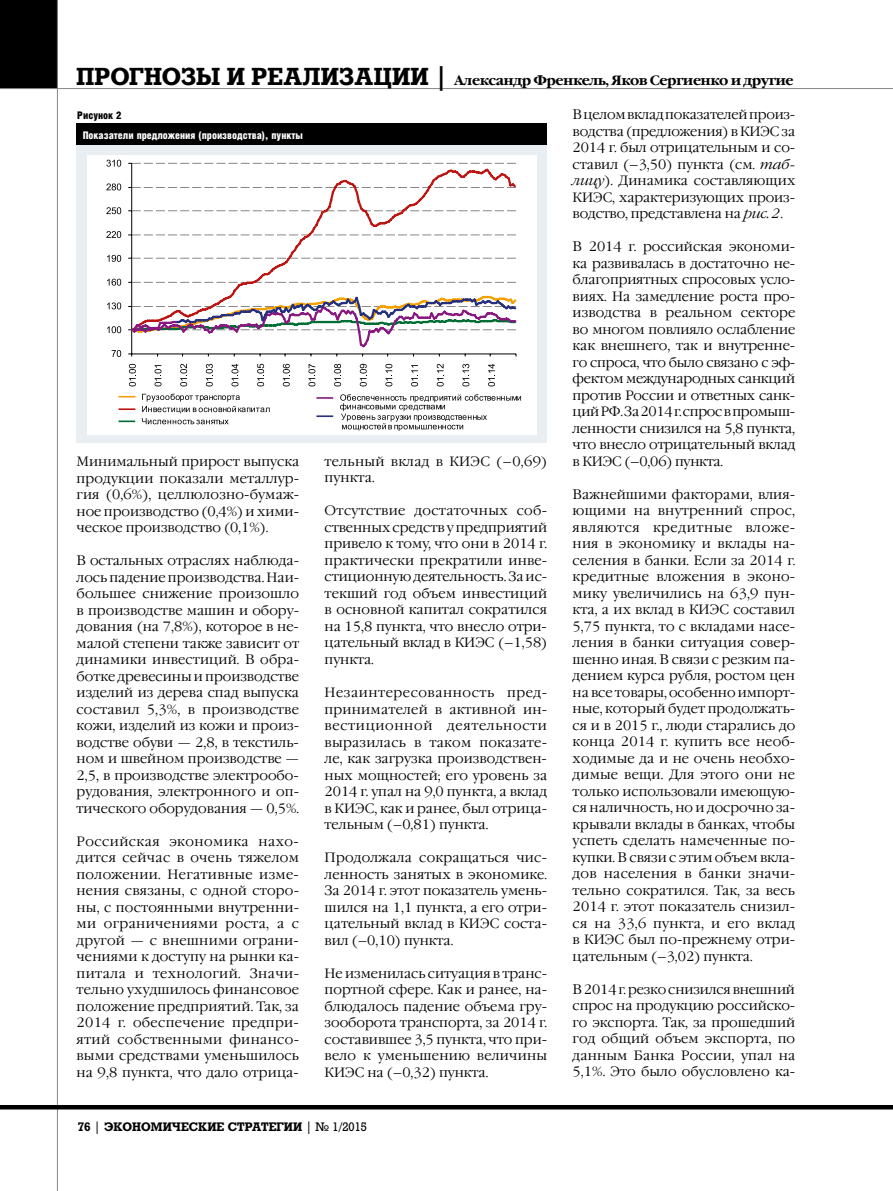
<style>
.page{position:relative;width:893px;height:1191px;background:#fff}
.page>*{position:absolute;margin:0;border:0;box-sizing:border-box;transform-origin:0 0}
.t1{font:300 13.5px/16.5px "Garamond C";color:#000;text-align:justify}
.t2{font:700 13.5px "Garamond C";letter-spacing:-.035em;color:#000}
.t3{font:300 13.5px/16.5px "Garamond C";letter-spacing:.02em;color:#000}
.t4{font:700 12px "Rodeo";color:#000}
.t5{font:900 10.5px "Helios Cond";color:#fff}
.t6{font:900 10.5px "Helios Cond";color:#000}
.s1{font-family:"Rodeo";font-size:24px}
.s2{font-style:italic}
.s3{font-weight:400}
</style>
<div class="page">
<div style="left:0;top:0;width:58px;height:89px;background:#000"></div>
<hr style="left:57px;top:0;width:1px;height:1191px;background:#868786">
<hr style="left:0;top:88px;width:893px;height:1px;background:#868786">
<hr style="left:0;top:1105px;width:893px;height:4px;background:#000">
<div style="left:77px;top:124px;width:470px;height:319px;background:#e8eef2"></div>
<div style="left:77px;top:124px;width:470px;height:21px;background:#000"></div>
<div style="left:87px;top:155px;width:450px;height:280px;background:#fff"></div>
<svg style="left:118px;top:396px;width:17px;height:1px"></svg>
<svg style="left:119px;top:408px;width:16px;height:2px"></svg>
<svg style="left:118px;top:420px;width:17px;height:2px"></svg>
<svg style="left:316px;top:397px;width:17px;height:2px"></svg>
<svg style="left:142px;top:394px;width:128px;height:30px"></svg>
<svg style="left:316px;top:415px;width:17px;height:2px"></svg>
<svg style="left:340px;top:394px;width:181px;height:37px"></svg>
<hr style="left:131px;top:163px;width:1px;height:191px;background:#000">
<svg style="left:128px;top:163px;width:388px;height:1px"></svg>
<svg style="left:129px;top:167px;width:387px;height:127px"></svg>
<svg style="left:128px;top:294px;width:389px;height:62px"></svg>
<svg style="left:112px;top:350px;width:9px;height:7px"></svg>
<svg style="left:107px;top:326px;width:14px;height:7px"></svg>
<svg style="left:107px;top:302px;width:14px;height:7px"></svg>
<svg style="left:107px;top:279px;width:14px;height:7px"></svg>
<svg style="left:107px;top:255px;width:14px;height:7px"></svg>
<svg style="left:106px;top:231px;width:15px;height:7px"></svg>
<svg style="left:106px;top:207px;width:15px;height:7px"></svg>
<svg style="left:106px;top:183px;width:15px;height:7px"></svg>
<svg style="left:106px;top:160px;width:15px;height:7px"></svg>
<svg style="left:129px;top:364px;width:7px;height:22px"></svg>
<svg style="left:155px;top:365px;width:6px;height:21px"></svg>
<svg style="left:180px;top:364px;width:7px;height:22px"></svg>
<svg style="left:206px;top:364px;width:7px;height:22px"></svg>
<svg style="left:232px;top:364px;width:6px;height:22px"></svg>
<svg style="left:257px;top:364px;width:7px;height:22px"></svg>
<svg style="left:283px;top:364px;width:7px;height:22px"></svg>
<svg style="left:308px;top:364px;width:7px;height:22px"></svg>
<svg style="left:334px;top:364px;width:7px;height:22px"></svg>
<svg style="left:360px;top:364px;width:7px;height:22px"></svg>
<svg style="left:385px;top:364px;width:7px;height:22px"></svg>
<svg style="left:411px;top:365px;width:7px;height:21px"></svg>
<svg style="left:437px;top:364px;width:7px;height:22px"></svg>
<svg style="left:462px;top:364px;width:7px;height:22px"></svg>
<svg style="left:488px;top:364px;width:7px;height:22px"></svg>
<p class="t2" style="left:77px;top:73px;width:719px"><span class="s1">ПРОГНОЗЫ И РЕАЛИЗАЦИИ |</span> Александр Френкель, Яков Сергиенко и другие</p>
<p class="t5" style="left:83px;top:129px;width:222px">Показатели предложения (производства), пункты</p>
<p class="t1" style="left:573px;top:107px;width:224px;text-align:left">В целом вклад показателей произ&shy;водства (предложения) в КИЭС за<br>2014 г. был отрицательным и со&shy;ставил (–3,50) пункта (см. <span class="s2">таб&shy;лицу</span>). Динамика составляющих<br>КИЭС, характеризующих произ&shy;водство, представлена на <span class="s2">рис. 2</span>.</p>
<p class="t1" style="left:573px;top:239px;width:224px">В 2014 г. российская экономи&shy;ка развивалась в достаточно не&shy;благоприятных спросовых усло&shy;виях. На замедление роста про&shy;изводства в реальном секторе во многом повлияло ослабление как внешнего, так и внутренне&shy;го спроса, что было связано с эф&shy;фектом международных санкций против России и ответных санк&shy;ций РФ. За 2014 г. спрос в промыш&shy;ленности снизился на 5,8 пункта, что внесло отрицательный вклад в КИЭС (–0,06) пункта.</p>
<p class="t1" style="left:573px;top:486px;width:224px">Важнейшими факторами, влия&shy;ющими на внутренний спрос, являются кредитные вложе&shy;ния в экономику и вклады на&shy;селения в банки. Если за 2014 г. кредитные вложения в эконо&shy;мику увеличились на 63,9 пун&shy;кта, а их вклад в КИЭС составил 5,75 пункта, то с вкладами насе&shy;ления в банки ситуация совер&shy;шенно иная. В связи с резким па&shy;дением курса рубля, ростом цен на все товары, особенно импорт&shy;ные, который будет продолжать&shy;ся и в 2015 г., люди старались до конца 2014 г. купить все необ&shy;ходимые да и не очень необхо&shy;димые вещи. Для этого они не только использовали имеющую&shy;ся наличность, но и досрочно за&shy;крывали вклады в банках, чтобы успеть сделать намеченные по&shy;купки. В связи с этим объем вкла&shy;дов населения в банки значи&shy;тельно сократился. Так, за весь 2014 г. этот показатель снизил&shy;ся на 33,6 пункта, и его вклад в КИЭС был по-прежнему отри&shy;цательным (–3,02) пункта.</p>
<p class="t1" style="left:573px;top:981px;width:224px">В 2014 г. резко снизился внешний спрос на продукцию российско&shy;го экспорта. Так, за прошедший год общий объем экспорта, по данным Банка России, упал на 5,1%. Это было обусловлено ка-</p>
<p class="t6" style="left:77px;top:110px;width:46px">Рисунок 2</p>
<p class="t3" style="left:325px;top:453px;width:224px">тельный вклад в КИЭС (–0,69) пункта.</p>
<p class="t1" style="left:325px;top:503px;width:224px">Отсутствие достаточных соб&shy;ственных средств у предприятий привело к тому, что они в 2014 г. практически прекратили инве&shy;стиционную деятельность. За ис&shy;текший год объем инвестиций в основной капитал сократился на 15,8 пункта, что внесло отри&shy;цательный вклад в КИЭС (–1,58) пункта.</p>
<p class="t1" style="left:325px;top:684px;width:224px">Незаинтересованность пред&shy;принимателей в активной ин&shy;вестиционной деятельности выразилась в таком показате&shy;ле, как загрузка производствен&shy;ных мощностей; его уровень за 2014 г. упал на 9,0 пункта, а вклад в КИЭС, как и ранее, был отрица&shy;тельным (–0,81) пункта.</p>
<p class="t1" style="left:325px;top:849px;width:224px">Продолжала сокращаться чис&shy;ленность занятых в экономике.<br>За 2014 г. этот показатель умень&shy;шился на 1,1 пункта, а его отри&shy;цательный вклад в КИЭС соста&shy;вил (–0,10) пункта.</p>
<p class="t1" style="left:325px;top:965px;width:224px">Не изменилась ситуация в транс&shy;портной сфере. Как и ранее, на&shy;блюдалось падение объема гру&shy;зооборота транспорта, за 2014 г. составившее 3,5 пункта, что при&shy;вело к уменьшению величины КИЭС на (–0,32) пункта.</p>
<p class="t1" style="left:77px;top:453px;width:224px">Минимальный прирост выпуска продукции показали металлур&shy;гия (0,6%), целлюлозно-бумаж&shy;ное производство (0,4%) и хими&shy;ческое производство (0,1%).</p>
<p class="t1" style="left:77px;top:552px;width:224px">В остальных отраслях наблюда&shy;лось падение производства. Наи&shy;большее снижение произошло в производстве машин и обору&shy;дования (на 7,8%), которое в не&shy;малой степени также зависит от динамики инвестиций. В обра&shy;ботке древесины и производстве изделий из дерева спад выпуска составил 5,3%, в производстве кожи, изделий из кожи и произ&shy;водстве обуви — 2,8, в текстиль&shy;ном и швейном производстве — 2,5, в производстве электрообо&shy;рудования, электронного и оп&shy;тического оборудования — 0,5%.</p>
<p class="t1" style="left:77px;top:833px;width:224px">Российская экономика нахо&shy;дится сейчас в очень тяжелом положении. Негативные изме&shy;нения связаны, с одной сторо&shy;ны, с постоянными внутренни&shy;ми ограничениями роста, а с другой — с внешними ограни&shy;чениями к доступу на рынки ка&shy;питала и технологий. Значи&shy;тельно ухудшилось финансовое положение предприятий. Так, за 2014 г. обеспечение предпри&shy;ятий собственными финансо&shy;выми средствами уменьшилось на 9,8 пункта, что дало отрица-</p>
<p class="t4" style="left:78px;top:1119px;width:291px">76 <span class="s3">|</span> ЭКОНОМИЧЕСКИЕ СТРАТЕГИИ <span class="s3">| № 1/2015</span></p>
</div>
